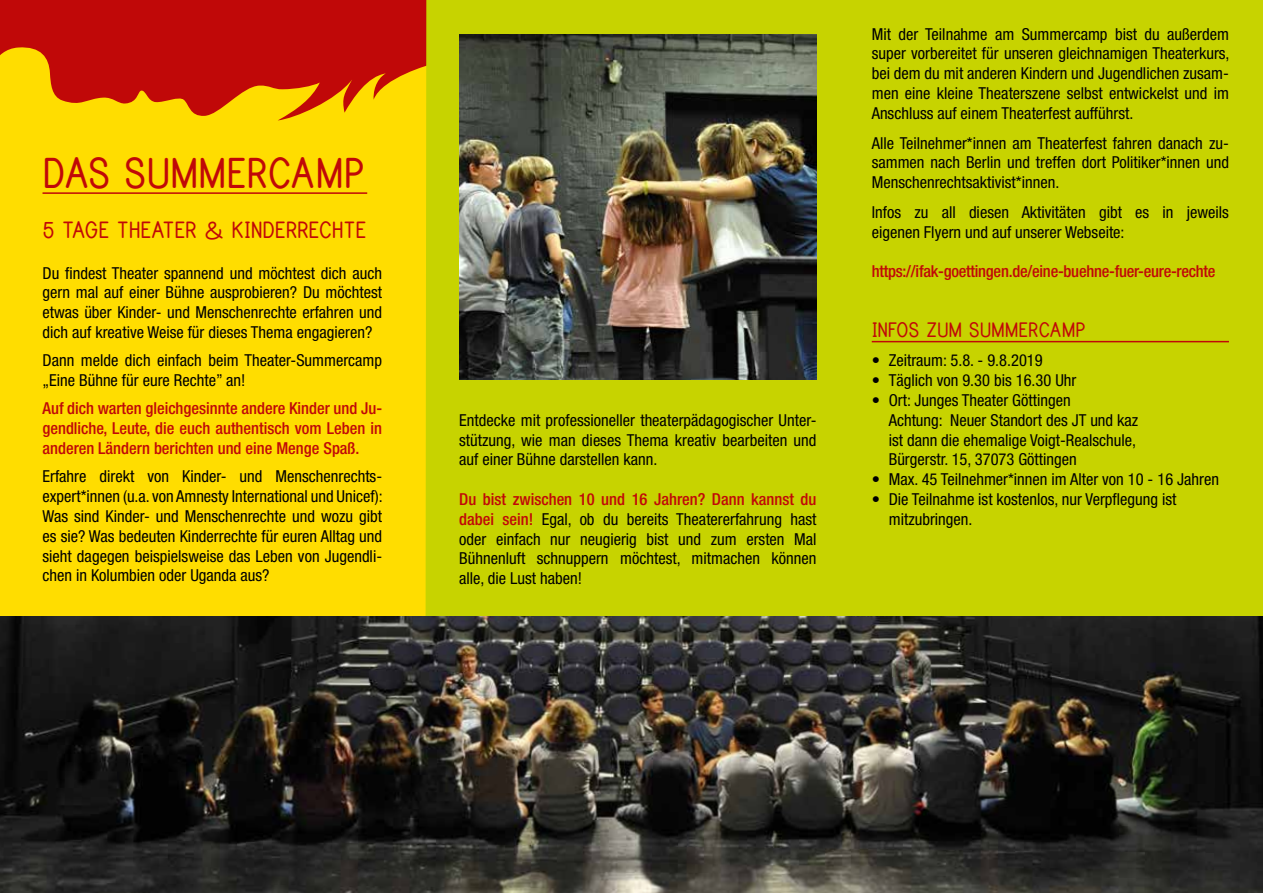
<style>
.page{position:relative;width:1263px;height:893px;background:#fff}
.page>*{position:absolute;margin:0;border:0;box-sizing:border-box;transform-origin:0 0}
.t1{font:700 49.5px "Print";letter-spacing:-.025em;color:#c00808}
.t2{font:700 27px "Print";letter-spacing:-.025em;color:#c00808}
.t3{font:700 24px "Print";letter-spacing:-.025em;color:#c00808}
.t4{font:condensed 16.5px/19.8px "Helvetica Neue";color:#000;text-align:justify}
.t5{font:500 condensed 16.5px/19.8px "Helvetica Neue";letter-spacing:-.005em;color:#c00808;text-align:justify}
.s1{font-weight:500;color:#c00808}
</style>
<div class="page">
<div style="left:0;top:0;width:438px;height:893px;background:#fd0"></div>
<svg style="left:0;top:0;width:425px;height:120px;fill:#c00808"></svg>
<div style="left:425px;top:0;width:838px;height:617px;background:#c7d300"></div>
<img style="left:0;top:617px;width:1263px;height:276px">
<hr style="left:43px;top:192px;width:324px;height:2px;background:#c00808">
<hr style="left:872px;top:341px;width:357px;height:1px;background:#c00808">
<img style="left:459px;top:34px;width:357px;height:345px">
<h1 class="t1" style="left:43px;top:151px;width:325px">DAS SUMMERCAMP</h1>
<h2 class="t2" style="left:43px;top:217px;width:326px">5 TAGE THEATER &amp; KINDERRECHTE</h2>
<p class="t4" style="left:43px;top:263px;width:341px">Du findest Theater spannend und möchtest dich auch gern mal auf einer Bühne ausprobieren? Du möchtest etwas über Kinder- und Menschenrechte erfahren und dich auf kreative Weise für dieses Thema engagieren?</p>
<p class="t4" style="left:43px;top:351px;width:341px">Dann melde dich einfach beim Theater-Summercamp „Eine Bühne für eure Rechte” an!</p>
<p class="t5" style="left:43px;top:398px;width:341px">Auf dich warten gleichgesinnte andere Kinder und Ju&shy;gendliche, Leute, die euch authentisch vom Leben in anderen Ländern berichten und eine Menge Spaß.</p>
<p class="t4" style="left:43px;top:467px;width:342px">Erfahre direkt von Kinder- und Menschenrechts&shy;expert*innen (u.a. von Amnesty International und Unicef):<br>Was sind Kinder- und Menschenrechte und wozu gibt es sie? Was bedeuten Kinderrechte für euren Alltag und sieht dagegen beispielsweise das Leben von Jugendli&shy;chen in Kolumbien oder Uganda aus?</p>
<p class="t4" style="left:459px;top:410px;width:359px">Entdecke mit professioneller theaterpädagogischer Unter&shy;stützung, wie man dieses Thema kreativ bearbeiten und auf einer Bühne darstellen kann.</p>
<p class="t4" style="left:459px;top:489px;width:359px"><span class="s1">Du bist zwischen 10 und 16 Jahren? Dann kannst du dabei sein!</span> Egal, ob du bereits Theatererfahrung hast oder einfach nur neugierig bist und zum ersten Mal Bühnenluft schnuppern möchtest, mitmachen können alle, die Lust haben!</p>
<p class="t4" style="left:872px;top:24px;width:359px">Mit der Teilnahme am Summercamp bist du außerdem super vorbereitet für unseren gleichnamigen Theaterkurs, bei dem du mit anderen Kindern und Jugendlichen zusam&shy;men eine kleine Theaterszene selbst entwickelst und im Anschluss auf einem Theaterfest aufführst.</p>
<p class="t4" style="left:872px;top:133px;width:359px">Alle Teilnehmer*innen am Theaterfest fahren danach zu&shy;sammen nach Berlin und treffen dort Politiker*innen und Menschenrechtsaktivist*innen.</p>
<p class="t4" style="left:872px;top:202px;width:359px">Infos zu all diesen Aktivitäten gibt es in jeweils eigenen Flyern und auf unserer Webseite:</p>
<p class="t5" style="left:872px;top:261px;width:345px">https://ifak-goettingen.de/eine-buehne-fuer-eure-rechte</p>
<h3 class="t3" style="left:872px;top:319px;width:216px">INFOS ZUM SUMMERCAMP</h3>
<p class="t4" style="left:872px;top:350px;width:173px">• Zeitraum: 5.8. - 9.8.2019</p>
<p class="t4" style="left:872px;top:370px;width:206px">• Täglich von 9.30 bis 16.30 Uhr</p>
<p class="t4" style="left:889px;top:390px;width:251px;text-align:left;text-indent:-17px">• Ort: Junges Theater Göttingen<br>Achtung: Neuer Standort des JT und kaz ist dann die ehemalige Voigt-Realschule, Bürgerstr. 15, 37073 Göttingen</p>
<p class="t4" style="left:872px;top:469px;width:349px">• Max. 45 Teilnehmer*innen im Alter von 10 - 16 Jahren</p>
<p class="t4" style="left:889px;top:489px;width:289px;text-indent:-17px">• Die Teilnahme ist kostenlos, nur Verpflegung ist mitzubringen.</p>
</div>
